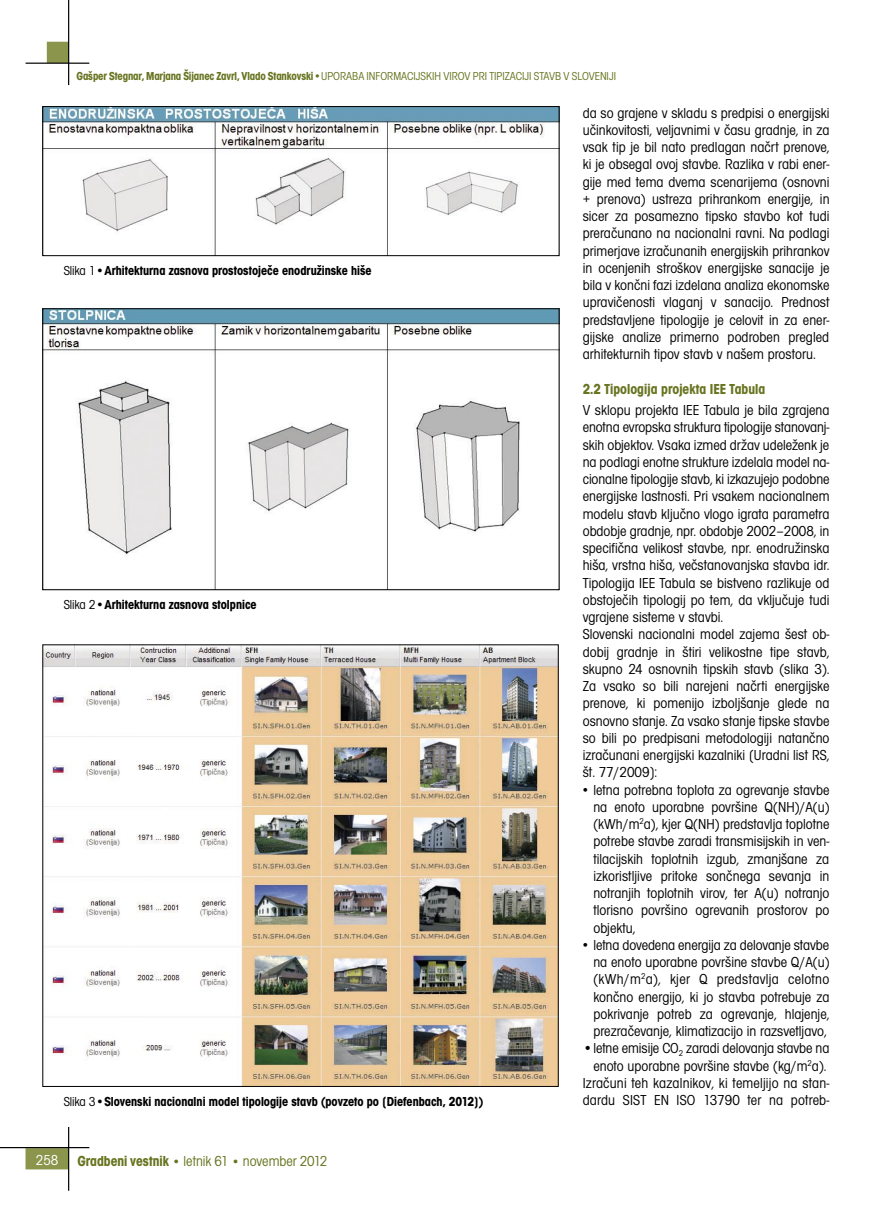
<style>
.page{position:relative;width:872px;height:1212px;background:#fff}
.page>*{position:absolute;margin:0;border:0;box-sizing:border-box;transform-origin:0 0}
.Osnovni_tekst{font:condensed 15px/17.2px "Avant Gar Got Itc TEE";color:#000;text-align:justify}
.Osnovni_tekst_tab{font:condensed 15px/17.2px "Avant Gar Got Itc TEE";color:#000;text-align:justify}
.t1{font:condensed 15px "Avant Gar Got Itc TEE";color:#687420}
.Osnovni_PK{font:700 condensed 15px "Avant Gar Got Itc TEE";color:#687420}
.t2{font:condensed 15px "Avant Gar Got Itc TEE";color:#fff}
.Podpisi{font:700 condensed 13.5px "Avant Gar Got Itc TEE";color:#000}
.t3{font:condensed 12px "Avant Gar Got Itc TEE";color:#687420}
.s1{font-weight:700}
.s2{font-weight:400}
.s3{font-family:"Nimbus San LCY";font-stretch:normal}
.s4{font-weight:700;font-size:13.5px}
</style>
<div class="page">
<div style="left:48px;top:42px;width:19px;height:20px;background:#8b954c"></div>
<div style="left:47px;top:42px;width:21px;height:21px;border:2px solid #8b954c"></div>
<div style="left:26px;top:1149px;width:41px;height:20px;background:#8b954c"></div>
<div style="left:26px;top:1148px;width:42px;height:21px;border:2px solid #8b954c"></div>
<hr style="left:0;top:1147px;width:89px;height:1px;background:#000">
<hr style="left:68px;top:1127px;width:1px;height:64px;background:#000">
<hr style="left:26px;top:63px;width:63px;height:1px;background:#000">
<hr style="left:68px;top:0;width:1px;height:85px;background:#000">
<img style="left:45px;top:108px;width:512px;height:146px">
<div style="left:43px;top:106px;width:516px;height:150px;border:1px solid #000"></div>
<img style="left:45px;top:310px;width:512px;height:278px">
<div style="left:43px;top:308px;width:516px;height:282px;border:1px solid #000"></div>
<img style="left:45px;top:646px;width:511px;height:439px">
<p class="t3" style="left:77px;top:70px;width:541px"><span class="s1">Gašper Stegnar, Marjana Šijanec Zavrl, Vlado Stankovski</span>•UPORABA INFORMACIJSKIH VIROV PRI TIPIZACIJI STAVB V SLOVENIJI</p>
<p class="Podpisi" style="left:64px;top:263px;width:309px"><span class="s2">Slika 1•</span>Arhitekturna zasnova prostostoječe enodružinske hiše</p>
<p class="Podpisi" style="left:64px;top:596px;width:194px"><span class="s2">Slika 2•</span>Arhitekturna zasnova stolpnice</p>
<p class="Osnovni_tekst" style="left:583px;top:104px;width:248px">da so grajene v skladu s predpisi o energijski učinkovitosti, veljavnimi v času gradnje, in za vsak tip je bil nato predlagan načrt prenove, ki je obsegal ovoj stavbe. Razlika v rabi ener&shy;gije med tema dvema scenarijema (osnovni + prenova) ustreza prihrankom energije, in sicer za posamezno tipsko stavbo kot tudi preračunano na nacionalni ravni. Na podlagi primerjave izračunanih energijskih prihrankov in ocenjenih stroškov energijske sanacije je bila v končni fazi izdelana analiza ekonomske upravičenosti vlaganj v sanacijo. Prednost predstavljene tipologije je celovit in za ener&shy;gijske analize primerno podroben pregled arhitekturnih tipov stavb v našem prostoru.</p>
<p class="Osnovni_PK" style="left:583px;top:380px;width:184px">2.2 Tipologija projekta IEE Tabula</p>
<p class="Osnovni_tekst" style="left:583px;top:402px;width:248px">V sklopu projekta IEE Tabula je bila zgrajena enotna evropska struktura tipologije stanovanj&shy;skih objektov. Vsaka izmed držav udeleženk je na podlagi enotne strukture izdelala model na&shy;cionalne tipologije stavb, ki izkazujejo podobne energijske lastnosti. Pri vsakem nacionalnem modelu stavb ključno vlogo igrata parametra obdobje gradnje, npr. obdobje 2002–2008, in specifična velikost stavbe, npr. enodružinska hiša, vrstna hiša, večstanovanjska stavba idr.<br>Tipologija IEE Tabula se bistveno razlikuje od obstoječih tipologij po tem, da vključuje tudi vgrajene sisteme v stavbi.</p>
<p class="Osnovni_tekst" style="left:583px;top:626px;width:248px">Slovenski nacionalni model zajema šest ob&shy;dobij gradnje in štiri velikostne tipe stavb, skupno 24 osnovnih tipskih stavb (slika 3).<br>Za vsako so bili narejeni načrti energijske prenove, ki pomenijo izboljšanje glede na osnovno stanje. Za vsako stanje tipske stavbe so bili po predpisani metodologiji natančno izračunani energijski kazalniki [Uradni list RS, št. 77/2009]:</p>
<p class="Osnovni_tekst_tab" style="left:593px;top:781px;width:238px;text-indent:-11px"><span class="s3">•</span> letna potrebna toplota za ogrevanje stavbe na enoto uporabne površine Q(NH)/A(u) (kWh/m<sup>2</sup>a), kjer Q(NH) predstavlja toplotne potrebe stavbe zaradi transmisijskih in ven&shy;tilacijskih toplotnih izgub, zmanjšane za izkoristljive pritoke sončnega sevanja in notranjih toplotnih virov, ter A(u) notranjo tlorisno površino ogrevanih prostorov po objektu,</p>
<p class="Osnovni_tekst_tab" style="left:593px;top:936px;width:238px;text-indent:-11px"><span class="s3">•</span> letna dovedena energija za delovanje stavbe na enoto uporabne površine stavbe Q/A(u) (kWh/m<sup>2</sup>a), kjer Q predstavlja celotno končno energijo, ki jo stavba potrebuje za pokrivanje potreb za ogrevanje, hlajenje, prezračevanje, klimatizacijo in razsvetljavo,</p>
<p class="Osnovni_tekst_tab" style="left:583px;top:1040px;width:248px;text-align:center">• letne emisije CO<sub>2</sub> zaradi delovanja stavbe na enoto uporabne površine stavbe (kg/m<sup>2</sup>a).</p>
<p class="Osnovni_tekst" style="left:583px;top:1074px;width:248px">Izračuni teh kazalnikov, ki temeljijo na stan-</p>
<p class="Podpisi" style="left:64px;top:1093px;width:421px"><span class="s2">Slika 3•</span>Slovenski nacionalni model tipologije stavb (povzeto po [Diefenbach, 2012])</p>
<p class="Osnovni_tekst" style="left:583px;top:1092px;width:248px">dardu SIST EN ISO 13790 ter na potreb-</p>
<p class="t2" style="left:36px;top:1152px;width:24px">258</p>
<p class="t1" style="left:77px;top:1152px;width:251px"><span class="s1">Gradbeni vestnik</span> <span class="s4">•</span> letnik 61 <span class="s4">•</span> november 2012</p>
</div>
